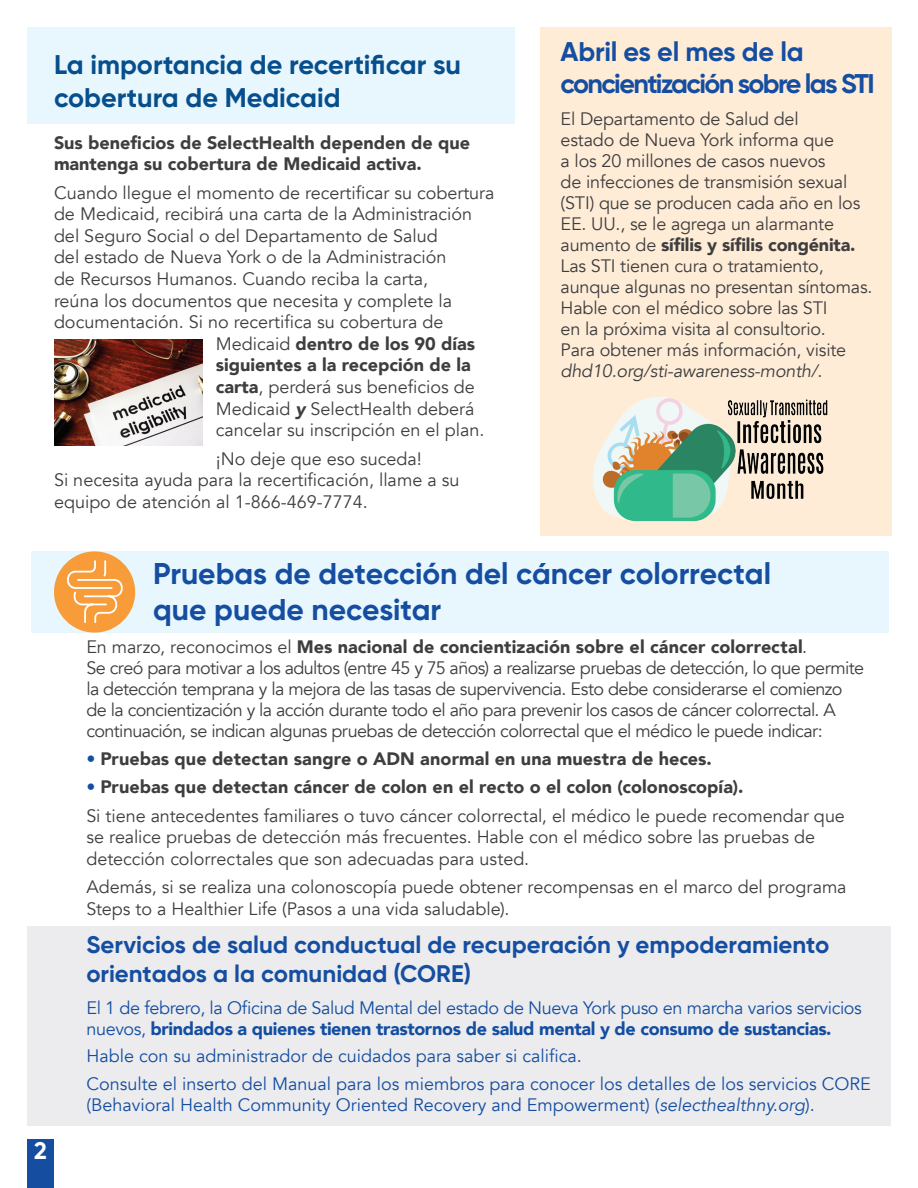
<style>
.page{position:relative;width:918px;height:1188px;background:#fff}
.page>*{position:absolute;margin:0;border:0;box-sizing:border-box;transform-origin:0 0}
.t1{font:700 30px/36px "Gilroy";color:#154ea1}
.t2{font:700 27px/32.4px "Gilroy";color:#064f8c}
.t3{font:700 27px/32.4px "Gilroy";letter-spacing:-.06em;color:#154ea1}
.t4{font:700 24px/28.8px "Gilroy";color:#154ea1}
.t5{font:700 24px "Gilroy";color:#fff}
.t6{font:18px/21px "Avenir";letter-spacing:-.005em;color:#3e3e3f}
.t7{font:18px/21px "Avenir";letter-spacing:-.035em;color:#3e3e3f}
.t8{font:900 18px/21.6px "Avenir";color:#3e3e3f}
.t9{font:18px/21px "Avenir";color:#154ea1}
.t10{font:18px/21px "Avenir";letter-spacing:-.02em;color:#154ea1}
.s1{font-weight:400}
.s2{font-weight:900}
.s3{font-weight:900;font-style:italic}
.s4{font-style:italic}
.s5{font-weight:400;color:#154ea1}
</style>
<div class="page">
<div style="left:27px;top:27px;width:487px;height:96px;background:#e8f6fd"></div>
<div style="left:540px;top:27px;width:351px;height:509px;background:#feecd7"></div>
<div style="left:27px;top:1140px;width:27px;height:48px;background:#154ea1"></div>
<div style="left:27px;top:926px;width:864px;height:200px;background:#ececee"></div>
<img style="left:593px;top:397px;width:235px;height:125px">
<img style="left:54px;top:340px;width:148px;height:106px">
<div style="left:32px;top:551px;width:857px;height:82px;background:#e8f6fd"></div>
<div style="left:54px;top:551px;width:81px;height:82px;background:#f89c3a;border-radius:50%"></div>
<svg style="left:66px;top:559px;width:58px;height:65px"></svg>
<h2 class="t2" style="left:54px;top:49px;width:409px">La importancia de recertificar su cobertura de Medicaid</h2>
<h3 class="t8" style="left:54px;top:131px;width:418px">Sus beneficios de SelectHealth dependen de que mantenga su cobertura de Medicaid activa.</h3>
<p class="t6" style="left:54px;top:182px;width:442px">Cuando llegue el momento de recertificar su cobertura</p>
<p class="t6" style="left:54px;top:204px;width:420px">de Medicaid, recibirá una carta de la Administración</p>
<p class="t6" style="left:54px;top:225px;width:385px">del Seguro Social o del Departamento de Salud</p>
<p class="t6" style="left:54px;top:247px;width:394px">del estado de Nueva York o de la Administración</p>
<p class="t6" style="left:54px;top:269px;width:376px">de Recursos Humanos. Cuando reciba la carta,</p>
<p class="t6" style="left:54px;top:290px;width:400px">reúna los documentos que necesita y complete la</p>
<p class="t6" style="left:54px;top:312px;width:391px">documentación. Si no recertifica su cobertura de</p>
<p class="t8" style="left:216px;top:332px;width:261px"><span class="s1">Medicaid</span> dentro de los 90 días</p>
<p class="t8" style="left:216px;top:354px;width:257px">siguientes a la recepción de la</p>
<p class="t6" style="left:216px;top:377px;width:261px"><span class="s2">carta</span>, perderá sus beneficios de</p>
<p class="t6" style="left:216px;top:398px;width:260px">Medicaid <span class="s3">y</span> SelectHealth deberá</p>
<p class="t6" style="left:216px;top:420px;width:270px">cancelar su inscripción en el plan.</p>
<p class="t6" style="left:54px;top:448px;width:407px;line-height:21.6px;text-indent:162px">¡No deje que eso suceda!<br>Si necesita ayuda para la recertificación, llame a su equipo de atención al 1-866-469-7774.</p>
<h2 class="t3" style="left:561px;top:35px;width:316px">Abril es el mes de la concientización sobre las STI</h2>
<p class="t6" style="left:561px;top:108px;width:313px">El Departamento de Salud del<br>estado de Nueva York informa que<br>a los 20 millones de casos nuevos<br>de infecciones de transmisión sexual (STI) que se producen cada año en los EE. UU., se le agrega un alarmante aumento de <span class="s2">sífilis y sífilis congénita.<br></span>Las STI tienen cura o tratamiento, aunque algunas no presentan síntomas.<br>Hable con el médico sobre las STI<br>en la próxima visita al consultorio.<br>Para obtener más información, visite <span class="s4">dhd10.org/sti-awareness-month/</span>.</p>
<h3 class="t5" style="left:34px;top:1136px;width:14px">2</h3>
<h2 class="t1" style="left:153px;top:555px;width:619px">Pruebas de detección del cáncer colorrectal que puede necesitar</h2>
<p class="t7" style="left:86px;top:636px;width:779px">En marzo, reconocimos el <span class="s2">Mes nacional de concientización sobre el cáncer colorrectal</span>.<br>Se creó para motivar a los adultos (entre 45 y 75 años) a realizarse pruebas de detección, lo que permite la detección temprana y la mejora de las tasas de supervivencia. Esto debe considerarse el comienzo de la concientización y la acción durante todo el año para prevenir los casos de cáncer colorrectal. A continuación, se indican algunas pruebas de detección colorrectal que el médico le puede indicar:</p>
<p class="t8" style="left:86px;top:748px;width:627px"><span class="s5">•</span> Pruebas que detectan sangre o ADN anormal en una muestra de heces.</p>
<p class="t8" style="left:86px;top:776px;width:659px"><span class="s5">•</span> Pruebas que detectan cáncer de colon en el recto o el colon (colonoscopía).</p>
<p class="t6" style="left:86px;top:805px;width:760px;line-height:21.6px">Si tiene antecedentes familiares o tuvo cáncer colorrectal, el médico le puede recomendar que se realice pruebas de detección más frecuentes. Hable con el médico sobre las pruebas de detección colorrectales que son adecuadas para usted.</p>
<p class="t6" style="left:86px;top:877px;width:762px;line-height:21.6px">Además, si se realiza una colonoscopía puede obtener recompensas en el marco del programa<br>Steps to a Healthier Life (Pasos a una vida saludable).</p>
<h2 class="t4" style="left:86px;top:930px;width:745px">Servicios de salud conductual de recuperación y empoderamiento orientados a la comunidad (CORE)</h2>
<p class="t10" style="left:86px;top:997px;width:777px">El 1 de febrero, la Oficina de Salud Mental del estado de Nueva York puso en marcha varios servicios nuevos, <span class="s2">brindados a quienes tienen trastornos de salud mental y de consumo de sustancias.</span></p>
<p class="t9" style="left:86px;top:1046px;width:497px">Hable con su administrador de cuidados para saber si califica.</p>
<p class="t9" style="left:86px;top:1074px;width:786px">Consulte el inserto del Manual para los miembros para conocer los detalles de los servicios CORE (Behavioral Health Community Oriented Recovery and Empowerment) (<span class="s4">selecthealthny.org</span>).</p>
</div>
